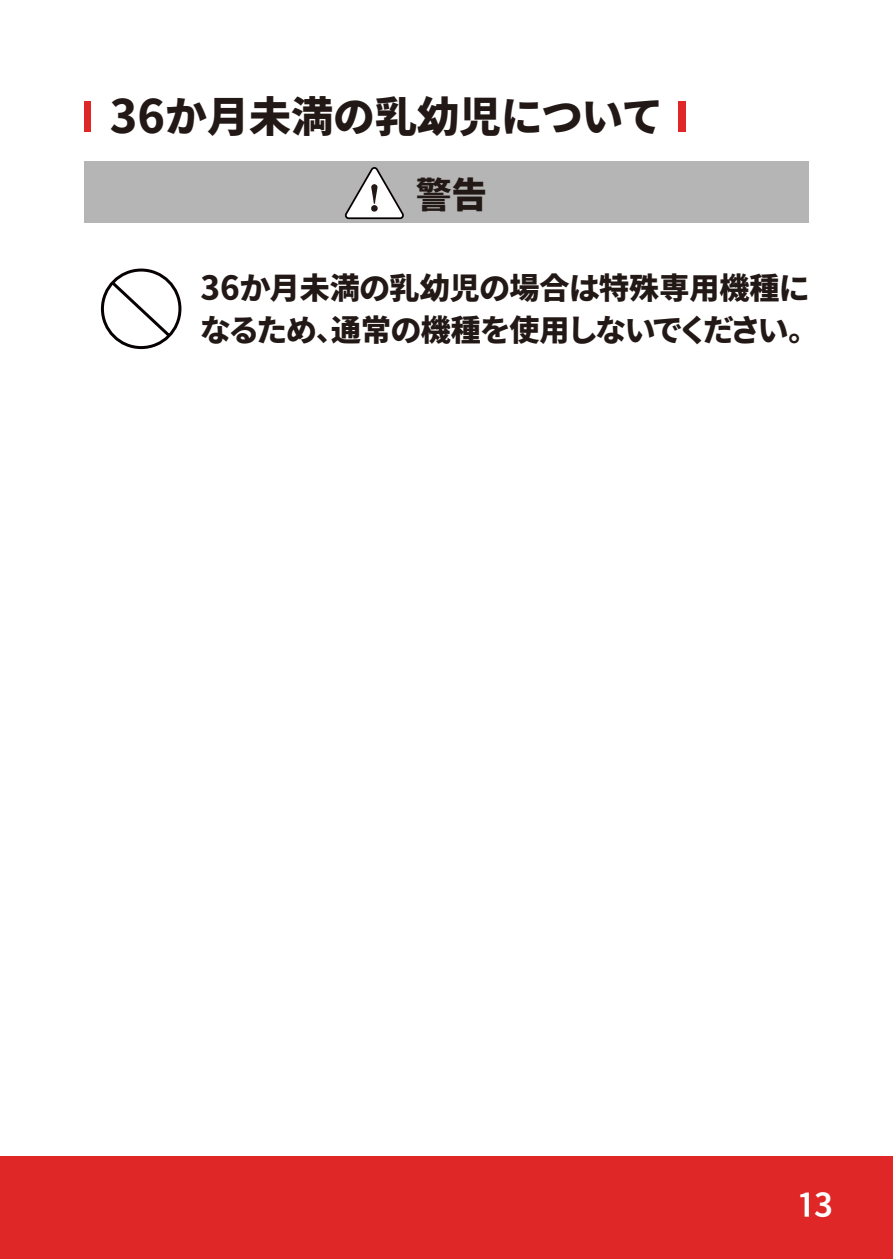
<style>
.page{position:relative;width:893px;height:1259px;background:#fff}
.page>*{position:absolute;margin:0;border:0;box-sizing:border-box;transform-origin:0 0}
.t1{font:42px "Gen Ei Gothic P H";color:#221815}
.t2{font:35.7px "Gen Ei Gothic P H KL";color:#221815}
.t3{font:30px/42px "Gen Ei Gothic P H KL";color:#221815}
.t4{font:30px "Gen Ei Gothic P B";color:#fff}
</style>
<div class="page">
<div style="left:0;top:1156px;width:893px;height:103px;background:#de2726"></div>
<div style="left:678px;top:102px;width:7px;height:30px;background:#de2726"></div>
<div style="left:84px;top:162px;width:724px;height:61px;background:#b5b5b6"></div>
<svg style="left:345px;top:167px;width:59px;height:53px"></svg>
<div style="left:84px;top:102px;width:7px;height:30px;background:#de2726"></div>
<div style="left:101px;top:268px;width:80px;height:81px;border:3px solid #070002;border-radius:50%"></div>
<svg style="left:108px;top:278px;width:65px;height:62px"></svg>
<h1 class="t1" style="left:110px;top:84px;width:552px">36か月未満の乳幼児について</h1>
<p class="t2" style="left:416px;top:168px;width:73px">警告</p>
<p class="t3" style="left:201px;top:267px;width:609px">36か月未満の乳幼児の場合は特殊専用機種になるため、通常の機種を使用しないでください。</p>
<p class="t4" style="left:799px;top:1182px;width:36px">13</p>
</div>
